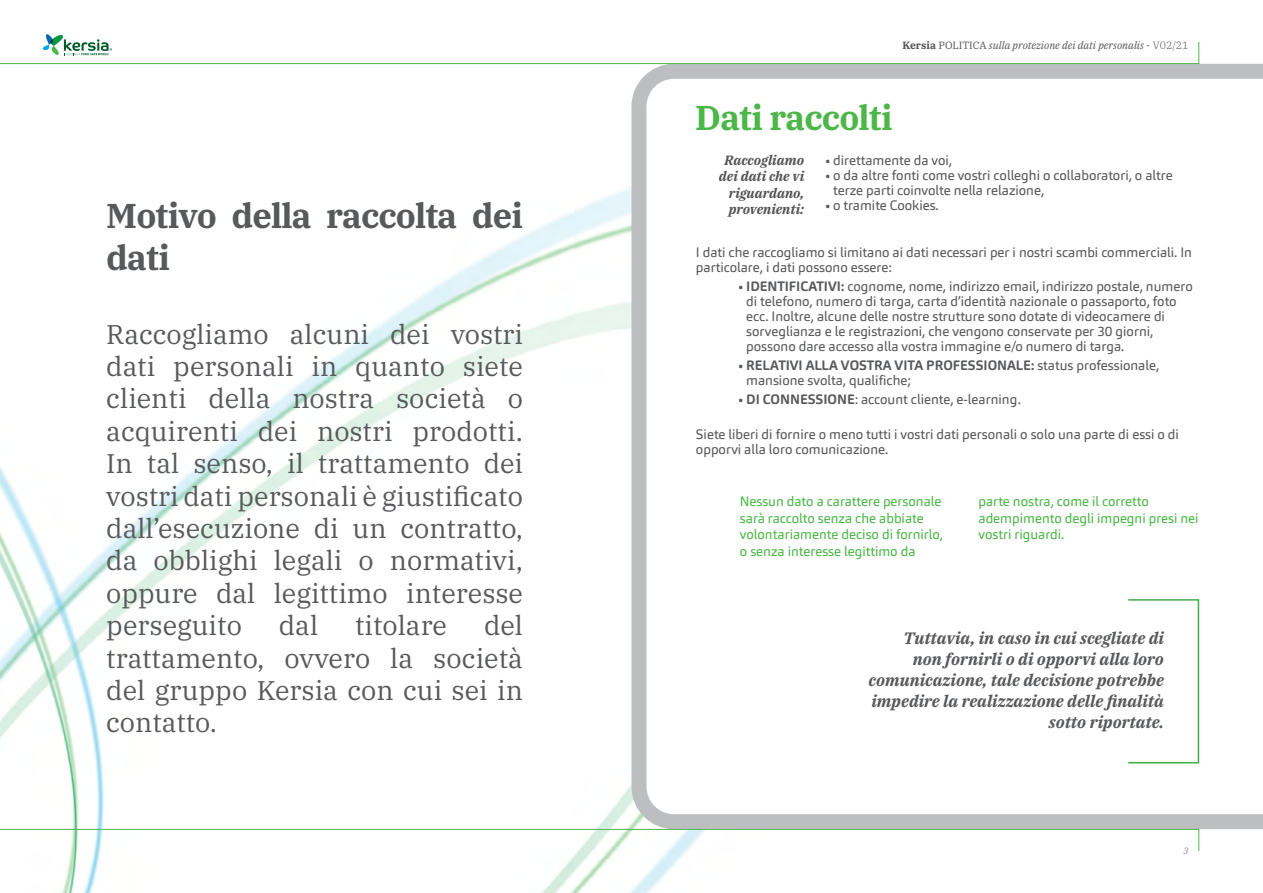
<style>
.page{position:relative;width:1263px;height:893px;background:#fff}
.page>*{position:absolute;margin:0;border:0;box-sizing:border-box;transform-origin:0 0}
.t1{font:700 34.5px/41.4px "IBM Plex Serif";letter-spacing:-.025em;color:#58595b}
.t2{font:700 34.5px "IBM Plex Serif";letter-spacing:-.025em;color:#4cb748}
.t3{font:27px/32.4px "IBM Plex Serif";color:#58595b;text-align:justify}
.t4{font:italic 700 16.5px/21px "IBM Plex Serif";color:#58595b;text-align:right}
.t5{font:13.5px/15px "Carnas";color:#58595b}
.t6{font:13.5px/16.5px "Carnas";color:#4db748}
.t7{font:italic 700 13.5px/16.5px "IBM Plex Serif";color:#545456;text-align:right}
.t8{font:italic 10.5px "IBM Plex Serif";color:#545456}
.t9{font:italic 300 9px "IBM Plex Serif";color:#545456}
.s1{font-weight:700;font-style:normal}
.s2{font-style:normal}
.s3{font-weight:300;font-style:normal}
.s4{font-weight:700}
</style>
<div class="page">
<img style="left:0;top:64px;width:686px;height:829px">
<svg style="left:624px;top:56px;width:639px;height:781px"></svg>
<div style="left:1127px;top:599px;width:72px;height:164px;border:2px solid #41ad49"></div>
<svg style="left:0;top:829px;width:1199px;height:23px"></svg>
<svg style="left:0;top:34px;width:1199px;height:30px"></svg>
<h1 class="t1" style="left:106px;top:193px;width:418px">Motivo della raccolta dei dati</h1>
<p class="t3" style="left:106px;top:316px;width:418px">Raccogliamo alcuni dei vostri dati personali in quanto siete clienti della nostra società o acquirenti dei nostri prodotti.<br>In tal senso, il trattamento dei vostri dati personali è giustificato dall’esecuzione di un contratto, da obblighi legali o normativi, oppure dal legittimo interesse perseguito</p>
<h2 class="t3" style="left:106px;top:607px;width:418px;text-indent:378px">del trattamento, ovvero la società del gruppo Kersia con cui sei in contatto.</h2>
<h2 class="t3" style="left:279px;top:607px;width:41px">dal</h2>
<h2 class="t3" style="left:355px;top:607px;width:94px">titolare</h2>
<p class="t8" style="left:902px;top:37px;width:288px"><span class="s1">Kersia</span> <span class="s2">POLITICA</span> sulla protezione dei dati personalis <span class="s2">-</span> <span class="s3">V02/21</span></p>
<h1 class="t2" style="left:695px;top:90px;width:199px">Dati raccolti</h1>
<p class="t7" style="left:719px;top:151px;width:87px">Raccogliamo dei dati che vi riguardano, provenienti:</p>
<p class="t5" style="left:825px;top:153px;width:128px">• direttamente da voi,</p>
<p class="t5" style="left:833px;top:168px;width:341px;text-indent:-8px">• o da altre fonti come vostri colleghi o collaboratori, o altre terze parti coinvolte nella relazione,</p>
<p class="t5" style="left:825px;top:198px;width:115px">• o tramite Cookies.</p>
<p class="t5" style="left:696px;top:244px;width:498px">I dati che raccogliamo si limitano ai dati necessari per i nostri scambi commerciali. In particolare, i dati possono essere:</p>
<p class="t5" style="left:746px;top:279px;width:448px;text-indent:-8px">• <span class="s4">IDENTIFICATIVI:</span> cognome, nome, indirizzo email, indirizzo postale, numero di telefono, numero di targa, carta d’identità nazionale o passaporto, foto ecc. Inoltre, alcune delle nostre strutture sono dotate di videocamere di sorveglianza e le registrazioni, che vengono conservate per 30 giorni, possono dare accesso alla vostra immagine e/o numero di targa.</p>
<p class="t5" style="left:746px;top:358px;width:414px;text-indent:-8px">• <span class="s4">RELATIVI ALLA VOSTRA VITA PROFESSIONALE:</span> status professionale, mansione svolta, qualifiche;</p>
<p class="t5" style="left:738px;top:392px;width:284px">• <span class="s4">DI CONNESSIONE</span>: account cliente, e-learning.</p>
<p class="t5" style="left:696px;top:426px;width:484px">Siete liberi di fornire o meno tutti i vostri dati personali o solo una parte di essi o di opporvi alla loro comunicazione.</p>
<p class="t6" style="left:740px;top:493px;width:204px">Nessun dato a carattere personale sarà raccolto senza che abbiate volontariamente deciso di fornirlo, o senza interesse legittimo da</p>
<p class="t6" style="left:978px;top:493px;width:222px">parte nostra, come il corretto adempimento degli impegni presi nei vostri riguardi.</p>
<p class="t4" style="left:868px;top:626px;width:297px">Tuttavia, in caso in cui scegliate di<br>non fornirli o di opporvi alla loro comunicazione, tale decisione potrebbe impedire la realizzazione delle finalità sotto riportate.</p>
<p class="t9" style="left:1183px;top:844px;width:6px">3</p>
</div>
